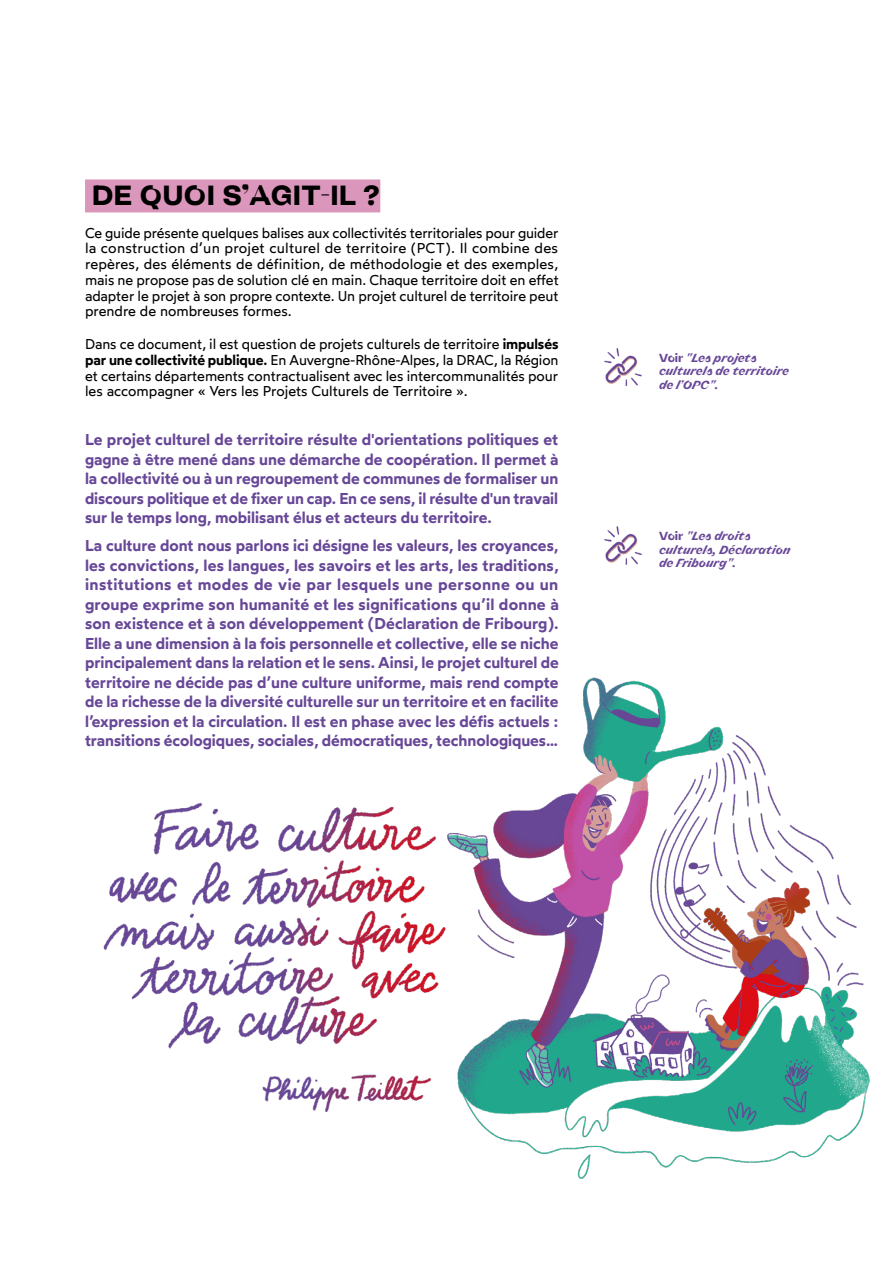
<style>
.page{position:relative;width:893px;height:1263px;background:#fff}
.page>*{position:absolute;margin:0;border:0;box-sizing:border-box;transform-origin:0 0}
.t1{font:28.5px "Ortank Display wght 800 Ortank GX";color:#000}
.t2{font:600 15.75px/19.5px "Wotfard";color:#674797;text-align:justify}
.t3{font:14.25px/15.8px "Wotfard";color:#000;text-align:justify}
.t4{font:12px/13.5px "lo ol Ortank Display wght 800 Ortank Italic GX";color:#674797}
.s1{font-weight:600}
.s2{font-family:"Ortank Display wght 800 Ortank GX"}
</style>
<div class="page">
<img style="left:492px;top:677px;width:378px;height:502px">
<img style="left:103px;top:802px;width:389px;height:333px">
<div style="left:85px;top:179px;width:295px;height:33px;background:#db97bb"></div>
<img style="left:604px;top:526px;width:38px;height:39px">
<img style="left:604px;top:348px;width:38px;height:38px">
<h1 class="t1" style="left:92px;top:177px;width:290px">DE QUOI S’AGIT-IL ?</h1>
<p class="t3" style="left:85px;top:224px;width:475px">Ce guide présente quelques balises aux collectivités territoriales pour guider la construction d’un projet culturel de territoire (PCT). Il combine des repères, des éléments de définition, de méthodologie et des exemples, mais ne propose pas de solution clé en main. Chaque territoire doit en effet adapter le projet à son propre contexte. Un projet culturel de territoire peut prendre de nombreuses formes.</p>
<p class="t3" style="left:85px;top:336px;width:475px">Dans ce document, il est question de projets culturels de territoire <span class="s1">impulsés par une collectivité publique.</span> En Auvergne-Rhône-Alpes, la DRAC, la Région et certains départements contractualisent avec les intercommunalités pour les accompagner « Vers les Projets Culturels de Territoire ».</p>
<p class="t2" style="left:85px;top:429px;width:475px">Le projet culturel de territoire résulte d'orientations politiques et gagne à être mené dans une démarche de coopération. Il permet à la collectivité ou à un regroupement de communes de formaliser un discours politique et de fixer un cap. En ce sens, il résulte d'un travail sur le temps long, mobilisant élus et acteurs du territoire.</p>
<p class="t2" style="left:85px;top:535px;width:475px">La culture dont nous parlons ici désigne les valeurs, les croyances, les convictions, les langues, les savoirs et les arts, les traditions, institutions et modes de vie par lesquels une personne ou un groupe exprime son humanité et les significations qu’il donne à son existence et à son développement (Déclaration de Fribourg).<br>Elle a une dimension à la fois personnelle et collective, elle se niche principalement dans la relation et le sens. Ainsi, le projet culturel de territoire ne décide pas d’une culture uniforme, mais rend compte de la richesse de la diversité culturelle sur un territoire et en facilite l’expression et la circulation. Il est en phase avec les défis actuels : transitions écologiques, sociales, démocratiques, technologiques…</p>
<p class="t4" style="left:659px;top:530px;width:133px"><span class="s2">Voir</span> "Les droits culturels, Déclaration de Fribourg".</p>
<p class="t4" style="left:659px;top:351px;width:132px"><span class="s2">Voir</span> "Les projets culturels de territoire de l’OPC".</p>
</div>
